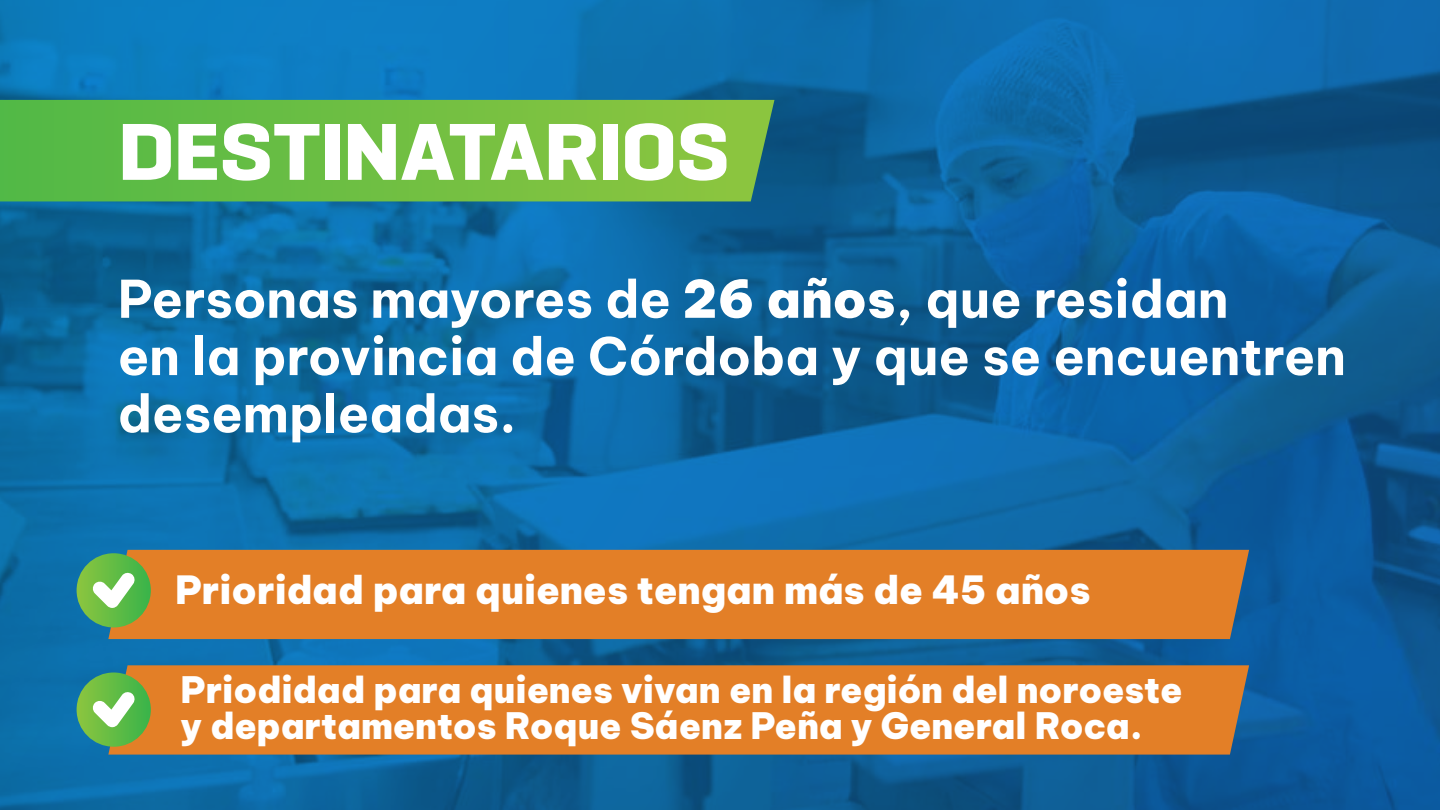
<style>
.page{position:relative;width:1440px;height:810px;background:#fff}
.page>*{position:absolute;margin:0;border:0;box-sizing:border-box;transform-origin:0 0}
.t1{font:700 expanded 82.2px "Geogrotesque Sharp";letter-spacing:-.015em;color:#fff}
.t2{font:700 51.6px/57.3px "Be Vietnam Pro";letter-spacing:-.005em;color:#fff}
.t3{font:900 38.17px "Be Vietnam Pro";color:#fff}
.t4{font:900 35.78px/35.8px "Be Vietnam Pro";color:#fff}
.s1{font-weight:900}
</style>
<div class="page">
<img style="left:0;top:0;width:1440px;height:810px">
<div style="left:108px;top:550px;width:1141px;height:89px;background:#e37f27"></div>
<svg style="left:0;top:100px;width:774px;height:101px;background:#6dbd43"></svg>
<div style="left:77px;top:553px;width:74px;height:74px;background:linear-gradient(to right,#8ac540,#3eb249);border-radius:37px"></div>
<svg style="left:92px;top:572px;width:43px;height:36px"></svg>
<div style="left:108px;top:665px;width:1141px;height:90px;background:#e37f27"></div>
<svg style="left:77px;top:672px;width:74px;height:75px;background:#63ba44"></svg>
<svg style="left:92px;top:691px;width:43px;height:36px"></svg>
<h1 class="t1" style="left:118px;top:101px;width:614px">DESTINATARIOS</h1>
<h2 class="t2" style="left:118px;top:264px;width:1230px">Personas mayores de <span class="s1">26 años</span>, que residan<br>en la provincia de Córdoba y que se encuentren desempleadas.</h2>
<p class="t3" style="left:175px;top:557px;width:917px">Prioridad para quienes tengan más de 45 años</p>
<p class="t4" style="left:181px;top:668px;width:1003px">Priodidad para quienes vivan en la región del noroeste y departamentos Roque Sáenz Peña y General Roca.</p>
</div>
